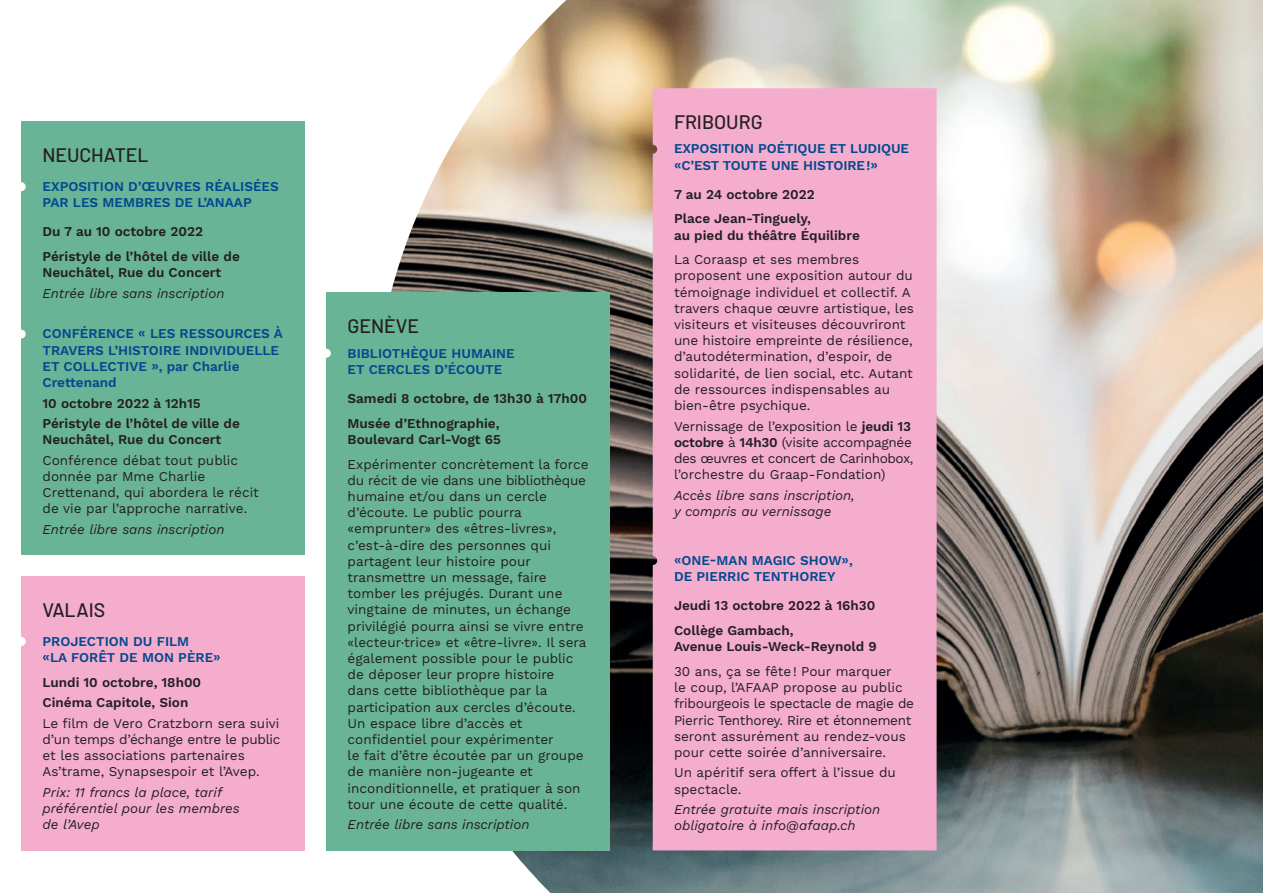
<style>
.page{position:relative;width:1263px;height:893px;background:#fff}
.page>*{position:absolute;margin:0;border:0;box-sizing:border-box;transform-origin:0 0}
.t1{font:500 19.5px "Barlow";color:#231f20}
.t2{font:13.5px/16.2px "Work Sans";color:#231f20}
.t3{font:600 13.5px/24.8px "Work Sans";color:#231f20}
.t4{font:600 13.5px/16.2px "Work Sans";color:#01498e}
.t5{font:italic 13.5px/16.2px "Work Sans";color:#231f20}
.t6{font:13.5px/16.2px "Work Sans";letter-spacing:-.02em;color:#231f20}
.s1{font-weight:600}
</style>
<div class="page">
<img style="left:370px;top:0;width:893px;height:893px">
<div style="left:326px;top:292px;width:284px;height:558px;background:#69b396"></div>
<div style="left:322px;top:349px;width:9px;height:9px;background:#fff;border-radius:50%"></div>
<div style="left:21px;top:576px;width:284px;height:274px;background:#f5adce"></div>
<div style="left:17px;top:637px;width:9px;height:9px;background:#fff;border-radius:50%"></div>
<div style="left:21px;top:121px;width:284px;height:434px;background:#69b396"></div>
<div style="left:17px;top:182px;width:9px;height:9px;background:#fff;border-radius:50%"></div>
<div style="left:17px;top:330px;width:9px;height:9px;background:#fff;border-radius:50%"></div>
<div style="left:653px;top:88px;width:283px;height:446px;background:#f5adce"></div>
<div style="left:653px;top:534px;width:283px;height:316px;background:#f5adce"></div>
<h1 class="t1" style="left:43px;top:141px;width:108px">NEUCHATEL</h1>
<p class="t4" style="left:43px;top:179px;width:238px">EXPOSITION D’ŒUVRES RÉALISÉES<br>PAR LES MEMBRES DE L’ANAAP</p>
<p class="t3" style="left:43px;top:220px;width:199px">Du 7 au 10 octobre 2022<br>Péristyle de l’hôtel de ville de</p>
<p class="t3" style="left:43px;top:261px;width:180px">Neuchâtel, Rue du Concert</p>
<p class="t5" style="left:43px;top:284px;width:183px">Entrée libre sans inscription</p>
<p class="t4" style="left:43px;top:326px;width:242px">CONFÉRENCE « LES RESSOURCES À<br>TRAVERS L’HISTOIRE INDIVIDUELLE<br>ET COLLECTIVE », par Charlie<br>Crettenand</p>
<p class="t3" style="left:43px;top:393px;width:199px;line-height:20.4px">10 octobre 2022 à 12h15<br>Péristyle de l’hôtel de ville de</p>
<p class="t3" style="left:43px;top:428px;width:180px">Neuchâtel, Rue du Concert</p>
<p class="t2" style="left:43px;top:452px;width:218px">Conférence débat tout public donnée par Mme Charlie<br>Crettenand, qui abordera le récit de vie par l’approche narrative.</p>
<p class="t5" style="left:43px;top:520px;width:183px">Entrée libre sans inscription</p>
<h1 class="t1" style="left:43px;top:596px;width:64px">VALAIS</h1>
<p class="t4" style="left:43px;top:634px;width:180px">PROJECTION DU FILM<br>«LA FORÊT DE MON PÈRE»</p>
<p class="t3" style="left:43px;top:673px;width:160px;line-height:20.4px">Lundi 10 octobre, 18h00<br>Cinéma Capitole, Sion</p>
<p class="t2" style="left:43px;top:716px;width:240px">Le film de Vero Cratzborn sera suivi d’un temps d’échange entre le public et les associations partenaires As’trame, Synapsespoir et l’Avep.</p>
<p class="t5" style="left:43px;top:783px;width:199px">Prix: 11 francs la place, tarif préférentiel pour les membres de l’Avep</p>
<h1 class="t1" style="left:348px;top:312px;width:73px">GENÈVE</h1>
<p class="t4" style="left:348px;top:346px;width:169px">BIBLIOTHÈQUE HUMAINE<br>ET CERCLES D’ÉCOUTE</p>
<p class="t3" style="left:348px;top:387px;width:241px">Samedi 8 octobre, de 13h30 à 17h00<br>Musée d’Ethnographie,</p>
<p class="t3" style="left:348px;top:427px;width:155px">Boulevard Carl-Vogt 65</p>
<p class="t2" style="left:348px;top:456px;width:242px">Expérimenter concrètement la force du récit de vie dans une bibliothèque humaine et/ou dans un cercle d’écoute. Le public pourra «emprunter» des «êtres-livres», c’est-à-dire des personnes qui partagent leur histoire pour transmettre un message, faire tomber les préjugés. Durant une vingtaine de minutes, un échange privilégié pourra ainsi se vivre entre «lecteur·trice» et «être-livre». Il sera également possible pour le public de déposer leur propre histoire dans cette bibliothèque par la participation aux cercles d’écoute.<br>Un espace libre d’accès et confidentiel pour expérimenter<br>le fait d’être écoutée par un groupe de manière non-jugeante et inconditionnelle, et pratiquer à son tour une écoute de cette qualité.</p>
<p class="t5" style="left:348px;top:816px;width:183px">Entrée libre sans inscription</p>
<h1 class="t1" style="left:674px;top:108px;width:90px">FRIBOURG</h1>
<p class="t4" style="left:674px;top:141px;width:237px">EXPOSITION POÉTIQUE ET LUDIQUE «C’EST TOUTE UNE HISTOIRE!»</p>
<p class="t3" style="left:674px;top:182px;width:142px">7 au 24 octobre 2022<br>Place Jean-Tinguely,</p>
<p class="t3" style="left:674px;top:223px;width:187px">au pied du théâtre Équilibre</p>
<p class="t2" style="left:674px;top:252px;width:241px">La Coraasp et ses membres proposent une exposition autour du témoignage individuel et collectif. A travers chaque œuvre artistique, les visiteurs et visiteuses découvriront une histoire empreinte de résilience, d’autodétermination, d’espoir, de solidarité, de lien social, etc. Autant de ressources indispensables au bien-être psychique.</p>
<p class="t6" style="left:674px;top:418px;width:241px">Vernissage de l’exposition le <span class="s1">jeudi 13 octobre</span> à <span class="s1">14h30</span> (visite accompagnée des œuvres et concert de Carinhobox, l’orchestre du Graap-Fondation)</p>
<p class="t5" style="left:674px;top:486px;width:182px">Accès libre sans inscription, y compris au vernissage</p>
<p class="t4" style="left:674px;top:553px;width:180px">«ONE-MAN MAGIC SHOW»,<br>DE PIERRIC TENTHOREY</p>
<p class="t3" style="left:674px;top:594px;width:203px">Jeudi 13 octobre 2022 à 16h30<br>Collège Gambach,</p>
<p class="t3" style="left:674px;top:635px;width:204px">Avenue Louis-Weck-Reynold 9</p>
<p class="t2" style="left:674px;top:664px;width:242px">30 ans, ça se fête! Pour marquer<br>le coup, l’AFAAP propose au public fribourgeois le spectacle de magie de Pierric Tenthorey. Rire et étonnement seront assurément au rendez-vous pour cette soirée d’anniversaire.</p>
<p class="t2" style="left:674px;top:765px;width:223px">Un apéritif sera offert à l’issue du spectacle.</p>
<p class="t5" style="left:674px;top:800px;width:208px">Entrée gratuite mais inscription obligatoire à info@afaap.ch</p>
</div>
